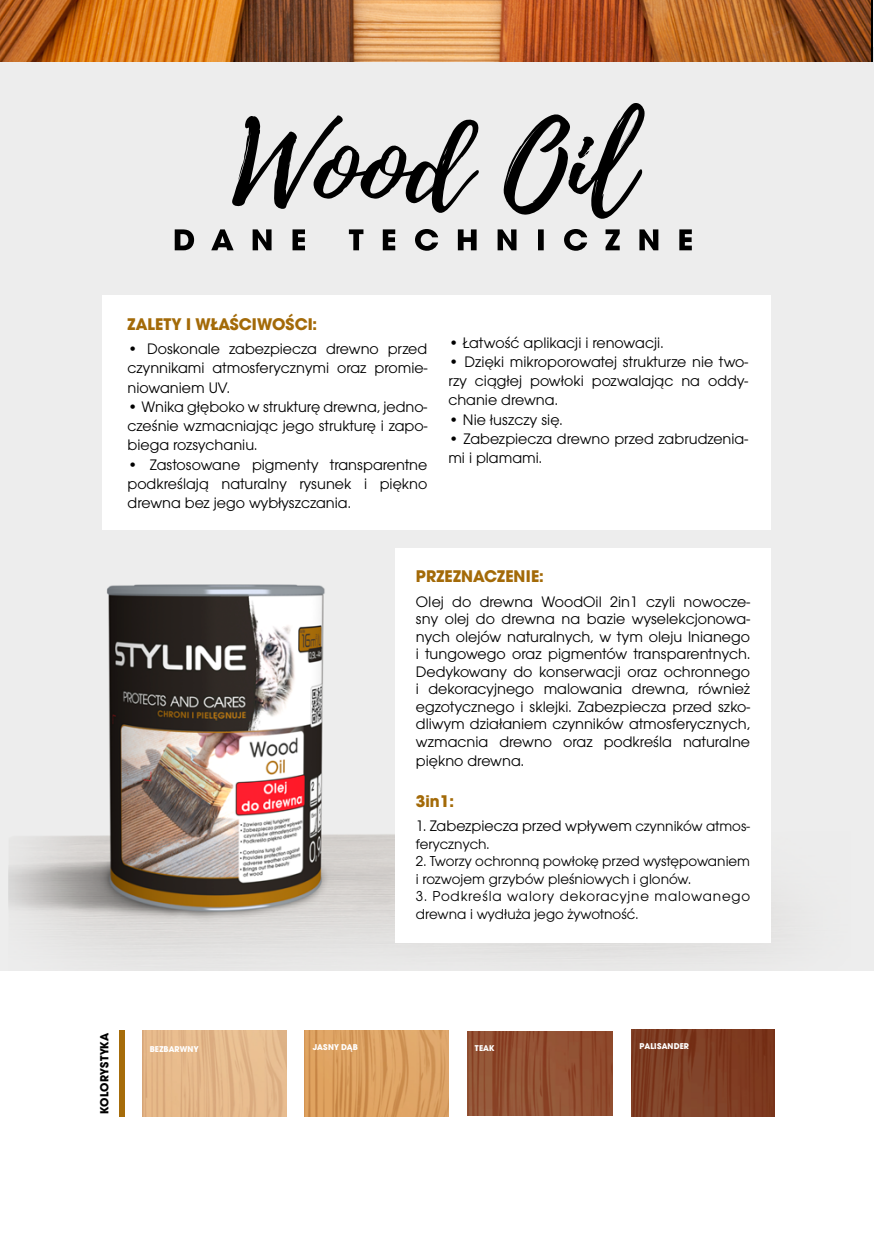
<style>
.page{position:relative;width:874px;height:1241px;background:#fff}
.page>*{position:absolute;margin:0;border:0;box-sizing:border-box;transform-origin:0 0}
.t1{font:700 17.5px "Avalon";color:#a36a08}
.t2{font:15.75px/19.2px "Avalon";color:#000;text-align:justify}
.t3{font:14.88px/17.5px "Avalon";color:#000}
.t4{font:14.88px/17.5px "Avalon";letter-spacing:.035em;color:#000}
.t5{font:700 12.25px "Avalon";letter-spacing:.015em;color:#000}
.t6{font:700 8.75px "Avalon";letter-spacing:.015em;color:#fff}
.s1{font-size:14.88px}
</style>
<div class="page">
<div style="left:0;top:47px;width:873px;height:923px;background:#ededed"></div>
<img style="left:9px;top:336px;width:770px;height:627px">
<div style="left:102px;top:295px;width:668px;height:235px;background:#fff"></div>
<div style="left:395px;top:548px;width:375px;height:395px;background:#fff"></div>
<svg style="left:175px;top:229px;width:516px;height:22px"></svg>
<svg style="left:232px;top:103px;width:413px;height:116px"></svg>
<img style="left:0;top:0;width:870px;height:61px">
<div style="left:120px;top:1030px;width:5px;height:86px;background:#a66c0a"></div>
<img style="left:142px;top:1030px;width:145px;height:86px">
<img style="left:467px;top:1031px;width:144px;height:84px">
<img style="left:304px;top:1030px;width:144px;height:86px">
<img style="left:631px;top:1029px;width:143px;height:86px">
<p class="t1" style="left:127px;top:313px;width:191px">ZALETY I WŁAŚCIWOŚCI:</p>
<p class="t2" style="left:127px;top:339px;width:301px">• Doskonale zabezpiecza drewno przed czynnikami atmosferycznymi oraz promie&shy;niowaniem UV.</p>
<p class="t2" style="left:127px;top:397px;width:301px">• Wnika głęboko w strukturę drewna, jedno&shy;cześnie wzmacniając jego strukturę i zapo&shy;biega rozsychaniu.</p>
<p class="t2" style="left:127px;top:455px;width:301px">• Zastosowane pigmenty transparentne podkreślają naturalny rysunek i piękno drewna bez jego wybłyszczania.</p>
<p class="t2" style="left:448px;top:332px;width:216px">• Łatwość aplikacji i renowacji.</p>
<p class="t2" style="left:448px;top:352px;width:301px">• Dzięki mikroporowatej strukturze nie two&shy;rzy ciągłej powłoki pozwalając na oddy&shy;chanie drewna.</p>
<p class="t2" style="left:448px;top:409px;width:116px">• Nie łuszczy się.</p>
<p class="t2" style="left:448px;top:429px;width:301px">• Zabezpiecza drewno przed zabrudzenia&shy;mi i plamami.</p>
<p class="t1" style="left:415px;top:566px;width:129px">PRZEZNACZENIE:</p>
<p class="t2" style="left:415px;top:593px;width:335px;line-height:17.5px">OIej do drewna WoodOil 2in1 czyli nowocze&shy;sny olej do drewna na bazie wyselekcjonowa&shy;nych olejów naturalnych, w tym oleju lnianego i tungowego oraz pigmentów transparentnych.<br>Dedykowany do konserwacji oraz ochronnego i dekoracyjnego malowania drewna, również egzotycznego i sklejki. Zabezpiecza przed szko&shy;dliwym działaniem czynników atmosferycznych, wzmacnia drewno oraz podkreśla naturalne</p>
<p class="t2" style="left:415px;top:751px;width:109px">piękno drewna.</p>
<p class="t1" style="left:415px;top:790px;width:40px">3in1:</p>
<p class="t2" style="left:415px;top:816px;width:335px">1. Zabezpiecza przed wpływem <span class="s1">czynników atmos-</span></p>
<p class="t3" style="left:415px;top:834px;width:75px">ferycznych.</p>
<p class="t3" style="left:415px;top:852px;width:335px">2. Tworzy ochronną powłokę przed występowaniem i rozwojem grzybów pleśniowych i glonów.</p>
<p class="t4" style="left:415px;top:887px;width:335px">3. Podkreśla walory dekoracyjne malowanego drewna i wydłuża jego żywotność.</p>
<p class="t5" style="left:97px;top:1113px;width:83px;rotate:-90deg">KOLORYSTYKA</p>
<p class="t6" style="left:150px;top:1043px;width:50px">BEZBARWNY</p>
<p class="t6" style="left:313px;top:1041px;width:47px">JASNY DĄB</p>
<p class="t6" style="left:474px;top:1042px;width:21px">TEAK</p>
<p class="t6" style="left:639px;top:1041px;width:51px">PALISANDER</p>
</div>
